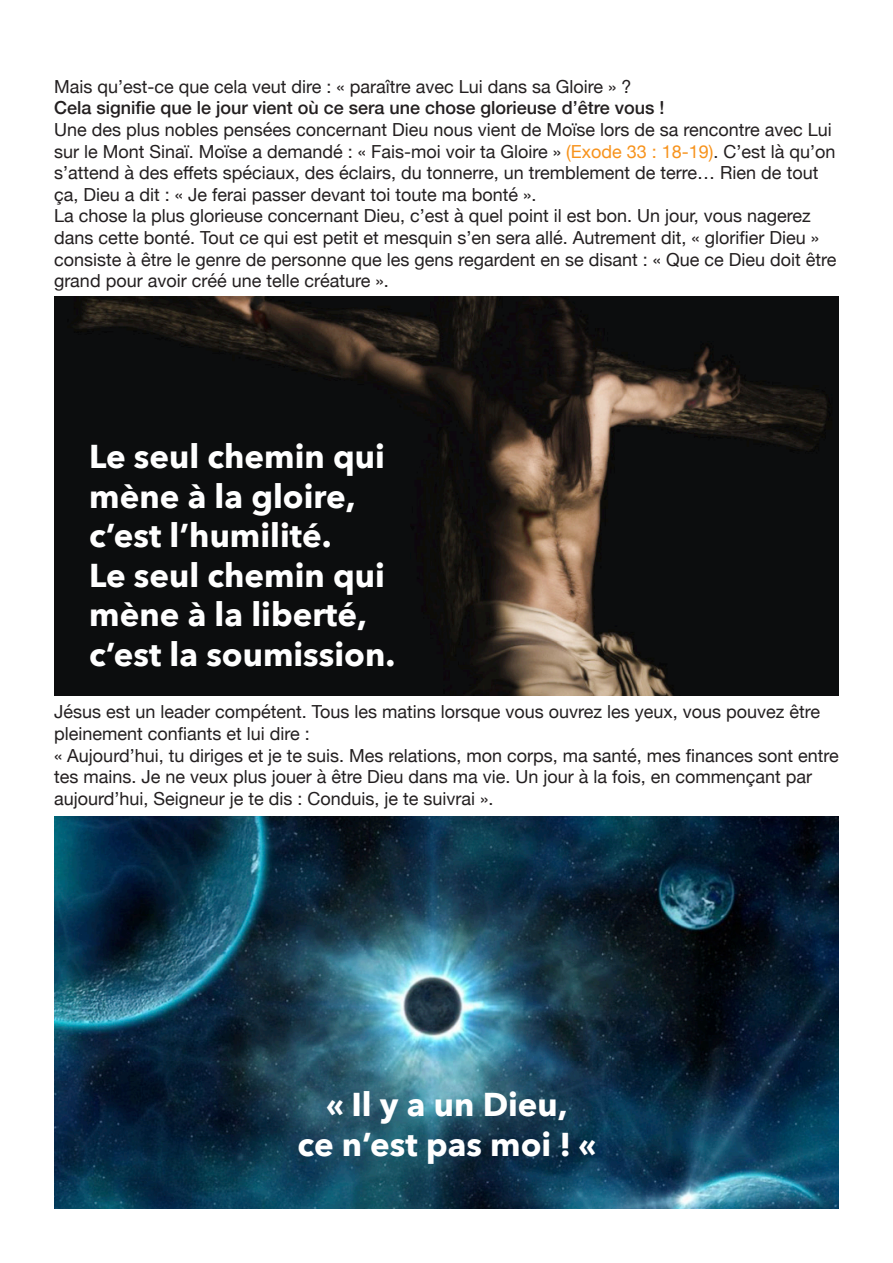
<style>
.page{position:relative;width:893px;height:1263px;background:#fff}
.page>*{position:absolute;margin:0;border:0;box-sizing:border-box;transform-origin:0 0}
.t1{font:700 33px "Avenir Next";color:#fff}
.t2{font:18px/21.6px "Helvetica Neue";color:#231f20}
.t3{font:500 18px "Helvetica Neue";color:#231f20}
.s1{color:#f7931d}
</style>
<div class="page">
<img style="left:54px;top:297px;width:785px;height:399px">
<img style="left:54px;top:816px;width:785px;height:393px">
<p class="t2" style="left:54px;top:77px;width:579px">Mais qu’est-ce que cela veut dire : « paraître avec Lui dans sa Gloire » ?</p>
<p class="t3" style="left:54px;top:93px;width:612px">Cela signifie que le jour vient où ce sera une chose glorieuse d’être vous !</p>
<p class="t2" style="left:54px;top:120px;width:783px">Une des plus nobles pensées concernant Dieu nous vient de Moïse lors de sa rencontre avec Lui sur le Mont Sinaï. Moïse a demandé : « Fais-moi voir ta Gloire » <span class="s1">(Exode 33 : 18-19)</span>. C’est là qu’on s’attend à des effets spéciaux, des éclairs, du tonnerre, un tremblement de terre… Rien de tout ça, Dieu a dit : « Je ferai passer devant toi toute ma bonté ».</p>
<p class="t2" style="left:54px;top:206px;width:784px">La chose la plus glorieuse concernant Dieu, c’est à quel point il est bon. Un jour, vous nagerez dans cette bonté. Tout ce qui est petit et mesquin s’en sera allé. Autrement dit, « glorifier Dieu » consiste à être le genre de personne que les gens regardent en se disant : « Que ce Dieu doit être grand pour avoir créé une telle créature ».</p>
<p class="t1" style="left:89px;top:428px;width:297px">Le seul chemin qui</p>
<p class="t1" style="left:89px;top:467px;width:268px">mène à la gloire,</p>
<p class="t1" style="left:89px;top:507px;width:244px">c’est l’humilité.</p>
<p class="t1" style="left:89px;top:547px;width:297px">Le seul chemin qui</p>
<p class="t1" style="left:89px;top:586px;width:279px">mène à la liberté,</p>
<p class="t1" style="left:89px;top:626px;width:308px">c’est la soumission.</p>
<p class="t2" style="left:54px;top:702px;width:768px">Jésus est un leader compétent. Tous les matins lorsque vous ouvrez les yeux, vous pouvez être pleinement confiants et lui dire :</p>
<p class="t2" style="left:54px;top:745px;width:786px">« Aujourd’hui, tu diriges et je te suis. Mes relations, mon corps, ma santé, mes finances sont entre tes mains. Je ne veux plus jouer à être Dieu dans ma vie. Un jour à la fois, en commençant par aujourd’hui, Seigneur je te dis : Conduis, je te suivrai ».</p>
<p class="t1" style="left:326px;top:1076px;width:243px">« Il y a un Dieu,</p>
<p class="t1" style="left:297px;top:1116px;width:301px">ce n’est pas moi ! «</p>
</div>
